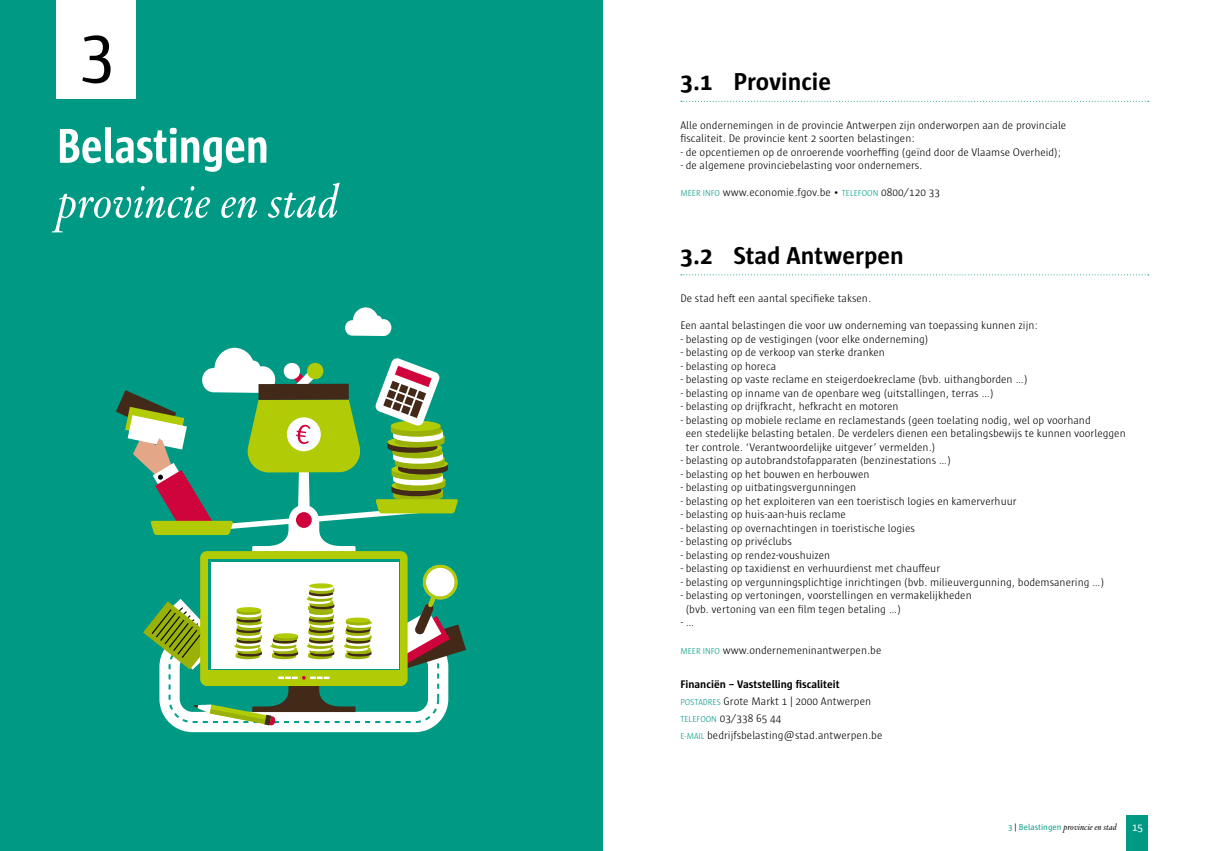
<style>
.page{position:relative;width:1205px;height:851px;background:#fff}
.page>*{position:absolute;margin:0;border:0;box-sizing:border-box;transform-origin:0 0}
.t1{font:70px "Sun";color:#000}
.t2{font:italic 50px "DTL Vanden Keere D";letter-spacing:.005em;color:#fff}
.t3{font:700 50px "Sun Cd";color:#fff}
.t4{font:700 25px "Sun";color:#000}
.t5{font:300 11.25px/13.5px "Sun";color:#000}
.t6{font:11.25px "Sun";color:#fff}
.t7{font:italic 9.5px "DTL Vanden Keere D";letter-spacing:.005em;color:#000}
.s1{font-size:8.75px;color:#009984}
.s2{font-weight:700}
.s3{font-family:"Sun";font-style:normal;font-size:8.75px;color:#009984}
.s4{font-family:"Sun";font-style:normal;font-size:8.75px}
</style>
<div class="page">
<div style="left:1126px;top:815px;width:22px;height:35px;background:#009984"></div>
<div style="left:0;top:0;width:602px;height:850px;background:#009984"></div>
<div style="left:57px;top:0;width:79px;height:99px;background:#fff"></div>
<svg style="left:345px;top:307px;width:46px;height:29px"></svg>
<svg style="left:116px;top:348px;width:350px;height:384px"></svg>
<div style="left:289px;top:505px;width:30px;height:30px;background:#fff;border-radius:50%"></div>
<div style="left:296px;top:512px;width:16px;height:16px;background:#d0043c;border-radius:50%"></div>
<svg style="left:681px;top:101px;width:468px;height:1px"></svg>
<svg style="left:681px;top:274px;width:468px;height:1px"></svg>
<h1 class="t1" style="left:80px;top:15px;width:36px">3</h1>
<h2 class="t3" style="left:57px;top:120px;width:213px">Belastingen</h2>
<h2 class="t2" style="left:57px;top:170px;width:283px">provincie en stad</h2>
<h3 class="t4" style="left:680px;top:68px;width:152px">3.1 Provincie</h3>
<p class="t5" style="left:680px;top:118px;width:387px">Alle ondernemingen in de provincie Antwerpen zijn onderworpen aan de provinciale fiscaliteit. De provincie kent 2 soorten belastingen:</p>
<p class="t5" style="left:680px;top:145px;width:382px">- de opcentiemen op de onroerende voorheffing (geïnd door de Vlaamse Overheid);</p>
<p class="t5" style="left:680px;top:159px;width:244px">- de algemene provinciebelasting voor ondernemers.</p>
<p class="t5" style="left:680px;top:186px;width:261px"><span class="s1">MEER INFO</span> www.economie.fgov.be • <span class="s1">TELEFOON</span> 0800/120 33</p>
<h3 class="t4" style="left:680px;top:241px;width:225px">3.2 Stad Antwerpen</h3>
<p class="t5" style="left:680px;top:291px;width:192px">De stad heft een aantal specifieke taksen.</p>
<p class="t5" style="left:680px;top:318px;width:359px">Een aantal belastingen die voor uw onderneming van toepassing kunnen zijn:</p>
<p class="t5" style="left:680px;top:332px;width:249px">- belasting op de vestigingen (voor elke onderneming)</p>
<p class="t5" style="left:680px;top:345px;width:206px">- belasting op de verkoop van sterke dranken</p>
<p class="t5" style="left:680px;top:359px;width:97px">- belasting op horeca</p>
<p class="t5" style="left:680px;top:372px;width:349px">- belasting op vaste reclame en steigerdoekreclame (bvb. uithangborden …)</p>
<p class="t5" style="left:680px;top:386px;width:315px">- belasting op inname van de openbare weg (uitstallingen, terras …)</p>
<p class="t5" style="left:680px;top:399px;width:220px">- belasting op drijfkracht, hefkracht en motoren</p>
<p class="t5" style="left:686px;top:413px;width:441px;text-indent:-5px">- belasting op mobiele reclame en reclamestands (geen toelating nodig, wel op voorhand<br>een stedelijke belasting betalen. De verdelers dienen een betalingsbewijs te kunnen voorleggen ter controle. ‘Verantwoordelijke uitgever’ vermelden.)</p>
<p class="t5" style="left:680px;top:453px;width:272px">- belasting op autobrandstofapparaten (benzinestations …)</p>
<p class="t5" style="left:680px;top:467px;width:191px">- belasting op het bouwen en herbouwen</p>
<p class="t5" style="left:680px;top:480px;width:177px">- belasting op uitbatingsvergunningen</p>
<p class="t5" style="left:680px;top:494px;width:338px">- belasting op het exploiteren van een toeristisch logies en kamerverhuur</p>
<p class="t5" style="left:680px;top:507px;width:167px">- belasting op huis-aan-huis reclame</p>
<p class="t5" style="left:680px;top:521px;width:236px">- belasting op overnachtingen in toeristische logies</p>
<p class="t5" style="left:680px;top:534px;width:113px">- belasting op privéclubs</p>
<p class="t5" style="left:680px;top:548px;width:151px">- belasting op rendez-voushuizen</p>
<p class="t5" style="left:680px;top:561px;width:261px">- belasting op taxidienst en verhuurdienst met chauffeur</p>
<p class="t5" style="left:680px;top:575px;width:425px">- belasting op vergunningsplichtige inrichtingen (bvb. milieuvergunning, bodemsanering …)</p>
<p class="t5" style="left:686px;top:588px;width:287px;text-indent:-5px">- belasting op vertoningen, voorstellingen en vermakelijkheden (bvb. vertoning van een film tegen betaling …)</p>
<p class="t5" style="left:680px;top:615px;width:16px">- …</p>
<p class="t5" style="left:680px;top:643px;width:202px"><span class="s1">MEER INFO</span> www.ondernemeninantwerpen.be</p>
<p class="t5" style="left:680px;top:675px;width:203px;line-height:17px"><span class="s2">Financiën – Vaststelling fiscaliteit </span><span class="s1">POSTADRES</span> Grote Markt 1 | 2000 Antwerpen <span class="s1">TELEFOON</span> 03/338 65 44<br><span class="s1">E-MAIL</span> bedrijfsbelasting@stad.antwerpen.be</p>
<p class="t7" style="left:1008px;top:821px;width:110px"><span class="s3">3</span> <span class="s4">|</span> <span class="s3">Belastingen</span> provincie en stad</p>
<p class="t6" style="left:1132px;top:820px;width:13px">15</p>
</div>
